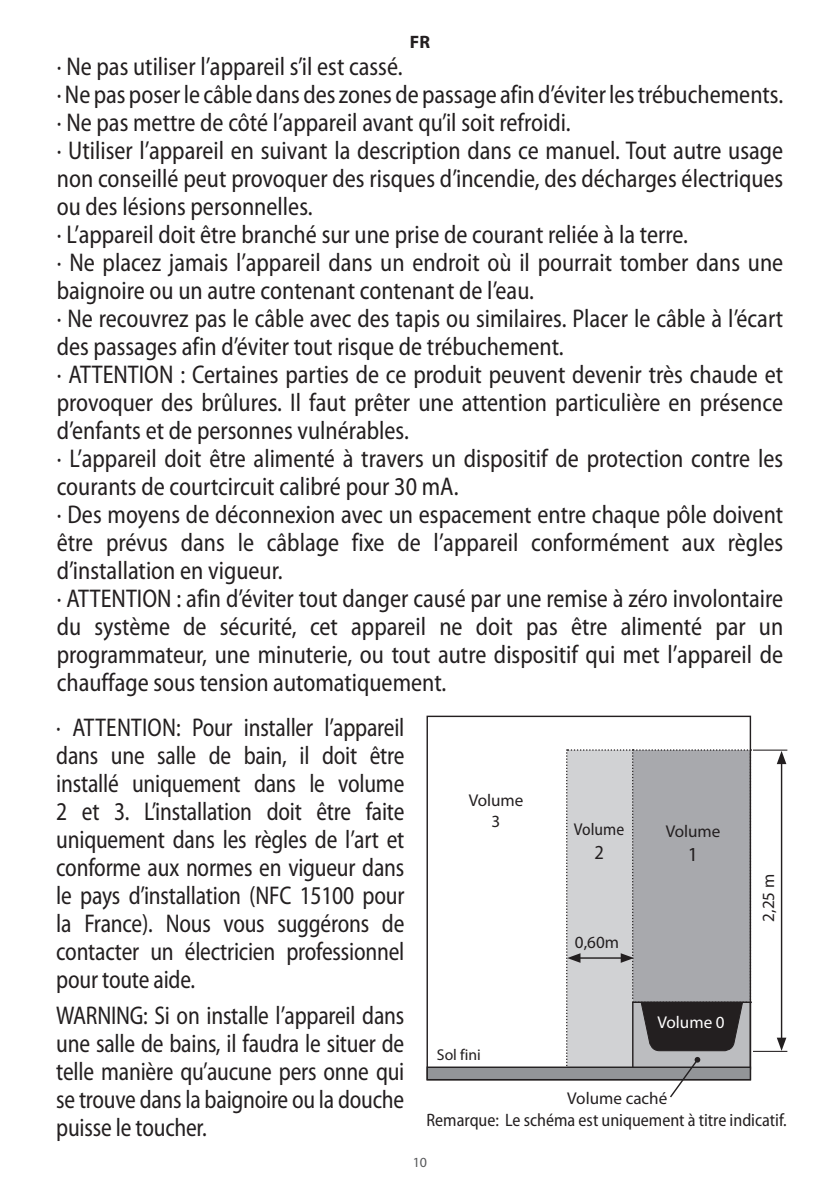
<style>
.page{position:relative;width:840px;height:1191px;background:#fff}
.page>*{position:absolute;margin:0;border:0;box-sizing:border-box;transform-origin:0 0}
.general{font:semi-condensed 25.6px/28px "Myriad Pro";color:#231f20;text-align:justify;scale:.93 1}
.txt1{font:semi-condensed 25.6px/28px "Myriad Pro";color:#231f20;scale:.93 1}
.general-2{font:semi-condensed 25.6px/28px "Myriad Pro";color:#231f20;text-align:justify;scale:.91 1}
.txt1-2{font:semi-condensed 25.6px/28px "Myriad Pro";color:#231f20;text-align:justify;scale:.91 1}
.general-3{font:semi-condensed 20px "Myriad Pro";color:#231f20}
.general-4{font:20px "Myriad Pro";color:#231f20}
.general-5{font:semi-condensed 18px "Myriad Pro";color:#231f20}
.t1{font:700 18px "Myriad Pro";color:#231f20}
.general-6{font:17.2px "Myriad Pro";color:#231f20}
.general-7{font:17.2px "Myriad Pro";color:#fff}
.general-8{font:semi-condensed 17.2px "Myriad Pro";color:#231f20}
.general-9{font:15.6px "Myriad Pro";color:#231f20}
.t2{font:14px "Myriad Pro";color:#57585a}
</style>
<div class="page">
<hr style="left:780px;top:761px;width:1px;height:279px;background:#231f20">
<svg style="left:776px;top:751px;width:10px;height:13px"></svg>
<svg style="left:776px;top:1037px;width:10px;height:13px"></svg>
<div style="left:427px;top:1067px;width:323px;height:12px;background:#939598"></div>
<div style="left:426px;top:1066px;width:324px;height:14px;border:1px solid #231f20"></div>
<svg style="left:565px;top:749px;width:186px;height:349px;background:#aeaeb1"></svg>
<hr style="left:752px;top:749px;width:34px;height:1px;background:#231f20">
<hr style="left:752px;top:1050px;width:34px;height:2px;background:#231f20">
<p class="t1" style="left:409px;top:30px;width:22px">FR</p>
<p class="txt1" style="left:57px;top:53px;width:373px">· Ne pas utiliser l’appareil s’il est cassé.</p>
<p class="txt1" style="left:57px;top:81px;width:782px">· Ne pas poser le câble dans des zones de passage afin d’éviter les trébuchements.</p>
<p class="txt1" style="left:57px;top:109px;width:554px">· Ne pas mettre de côté l’appareil avant qu’il soit refroidi.</p>
<p class="txt1" style="left:57px;top:137px;width:782px;text-align:justify">· Utiliser l’appareil en suivant la description dans ce manuel. Tout autre usage non conseillé peut provoquer des risques d’incendie, des décharges électriques ou des lésions personnelles.</p>
<p class="txt1" style="left:57px;top:221px;width:680px">· L’appareil doit être branché sur une prise de courant reliée à la terre.</p>
<p class="txt1" style="left:57px;top:249px;width:782px">· Ne placez jamais l’appareil dans un endroit où il pourrait tomber dans une baignoire ou un autre contenant contenant de l’eau.</p>
<p class="txt1" style="left:57px;top:305px;width:782px">· Ne recouvrez pas le câble avec des tapis ou similaires. Placer le câble à l’écart des passages afin d’éviter tout risque de trébuchement.</p>
<p class="general" style="left:57px;top:361px;width:782px">· ATTENTION : Certaines parties de ce produit peuvent devenir très chaude et provoquer des brûlures. Il faut prêter une attention particulière en présence d’enfants et de personnes vulnérables.</p>
<p class="general" style="left:57px;top:445px;width:782px">· L’appareil doit être alimenté à travers un dispositif de protection contre les courants de courtcircuit calibré pour 30 mA.</p>
<p class="general" style="left:57px;top:501px;width:782px">· Des moyens de déconnexion avec un espacement entre chaque pôle doivent être prévus dans le câblage fixe de l’appareil conformément aux règles d’installation en vigueur.</p>
<p class="general" style="left:57px;top:585px;width:782px">· ATTENTION : afin d’éviter tout danger causé par une remise à zéro involontaire du système de sécurité, cet appareil ne doit pas être alimenté par un programmateur, une minuterie, ou tout autre dispositif qui met l’appareil de chauffage sous tension automatiquement.</p>
<p class="general-2" style="left:56px;top:713px;width:384px">· ATTENTION: Pour installer l’appareil dans une salle de bain, il doit être installé uniquement dans le volume 2 et 3. L’installation doit être faite uniquement dans les règles de l’art et conforme aux normes en vigueur dans le pays d’installation (NFC 15100 pour la France). Nous vous suggérons de contacter un électricien professionnel pour toute aide.</p>
<p class="txt1-2" style="left:56px;top:1001px;width:384px">WARNING: Si on installe l’appareil dans une salle de bains, il faudra le situer de telle manière qu’aucune pers onne qui se trouve dans la baignoire ou la douche puisse le toucher.</p>
<p class="general-6" style="left:468px;top:789px;width:56px">Volume</p>
<p class="general-6" style="left:491px;top:810px;width:10px">3</p>
<p class="general-8" style="left:573px;top:820px;width:52px">Volume</p>
<p class="general-3" style="left:594px;top:842px;width:11px">2</p>
<p class="general-6" style="left:665px;top:820px;width:56px">Volume</p>
<p class="general-4" style="left:687px;top:841px;width:12px">1</p>
<p class="general-6" style="left:757px;top:921px;width:49px;rotate:-90deg">2,25 m</p>
<p class="general-6" style="left:574px;top:931px;width:46px">0,60m</p>
<p class="general-7" style="left:657px;top:1012px;width:69px">Volume 0</p>
<p class="general-9" style="left:436px;top:1044px;width:46px">Sol fini</p>
<p class="general-6" style="left:567px;top:1087px;width:101px">Volume caché</p>
<p class="general-5" style="left:426px;top:1110px;width:361px">Remarque: Le schéma est uniquement à titre indicatif.</p>
<p class="t2" style="left:412px;top:1154px;width:16px">10</p>
</div>
